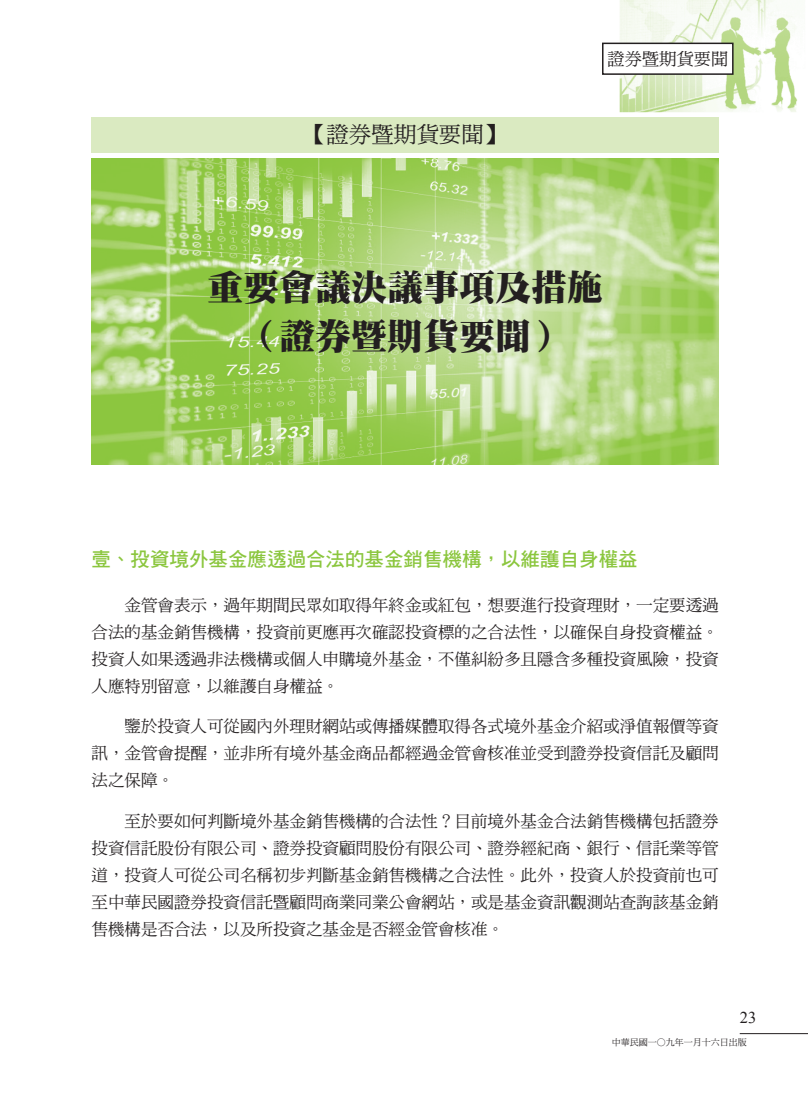
<style>
.page{position:relative;width:808px;height:1106px;background:#fff}
.page>*{position:absolute;margin:0;border:0;box-sizing:border-box;transform-origin:0 0}
.t1{font:36px/48.8px "DF Ming Std W12";color:#231f20;text-align:center}
.t2{font:22.5px "DF Ming Md HKP BF";color:#231f20}
.t3{font:19.5px "DF Hei Std W7";color:#8bc63e}
.t4{font:17.25px "DF Ming Md HKP BF";color:#231f20}
.t5{font:16.5px/27px "DF Ming Md HKP BF";color:#231f20;text-align:justify}
.t6{font:16.5px "Times New Roman";color:#231f20}
.t7{font:9px "DF Ming Md HKP BF";color:#231f20}
</style>
<div class="page">
<hr style="left:740px;top:1033px;width:68px;height:1px;background:#231f20">
<img style="left:620px;top:0;width:177px;height:112px">
<div style="left:602px;top:43px;width:131px;height:32px;background:#fff;border:2px solid #231f20"></div>
<div style="left:92px;top:117px;width:627px;height:35px;background:#daeac1"></div>
<img style="left:92px;top:158px;width:627px;height:306px">
<h2 class="t2" style="left:304px;top:123px;width:204px">【證券暨期貨要聞】</h2>
<p class="t4" style="left:607px;top:50px;width:122px">證券暨期貨要聞</p>
<h1 class="t1" style="left:207px;top:262px;width:398px">重要會議決議事項及措施（證券暨期貨要聞）</h1>
<p class="t3" style="left:92px;top:548px;width:548px">壹、投資境外基金應透過合法的基金銷售機構，以維護自身權益</p>
<p class="t5" style="left:92px;top:592px;width:629px;text-indent:33px">金管會表示，過年期間民眾如取得年終金或紅包，想要進行投資理財，一定要透過合法的基金銷售機構，投資前更應再次確認投資標的之合法性，以確保自身投資權益。投資人如果透過非法機構或個人申購境外基金，不僅糾紛多且隱含多種投資風險，投資人應特別留意，以維護自身權益。</p>
<p class="t5" style="left:92px;top:713px;width:629px;text-indent:33px">鑒於投資人可從國內外理財網站或傳播媒體取得各式境外基金介紹或淨值報價等資訊，金管會提醒，並非所有境外基金商品都經過金管會核准並受到證券投資信託及顧問法之保障。</p>
<p class="t5" style="left:92px;top:808px;width:629px;text-indent:33px">至於要如何判斷境外基金銷售機構的合法性？目前境外基金合法銷售機構包括證券投資信託股份有限公司、證券投資顧問股份有限公司、證券經紀商、銀行、信託業等管道，投資人可從公司名稱初步判斷基金銷售機構之合法性。此外，投資人於投資前也可至中華民國證券投資信託暨顧問商業同業公會網站，或是基金資訊觀測站查詢該基金銷售機構是否合法，以及所投資之基金是否經金管會核准。</p>
<p class="t6" style="left:740px;top:1006px;width:18px">23</p>
<p class="t7" style="left:612px;top:1038px;width:136px">中華民國一○九年一月十六日出版</p>
</div>
